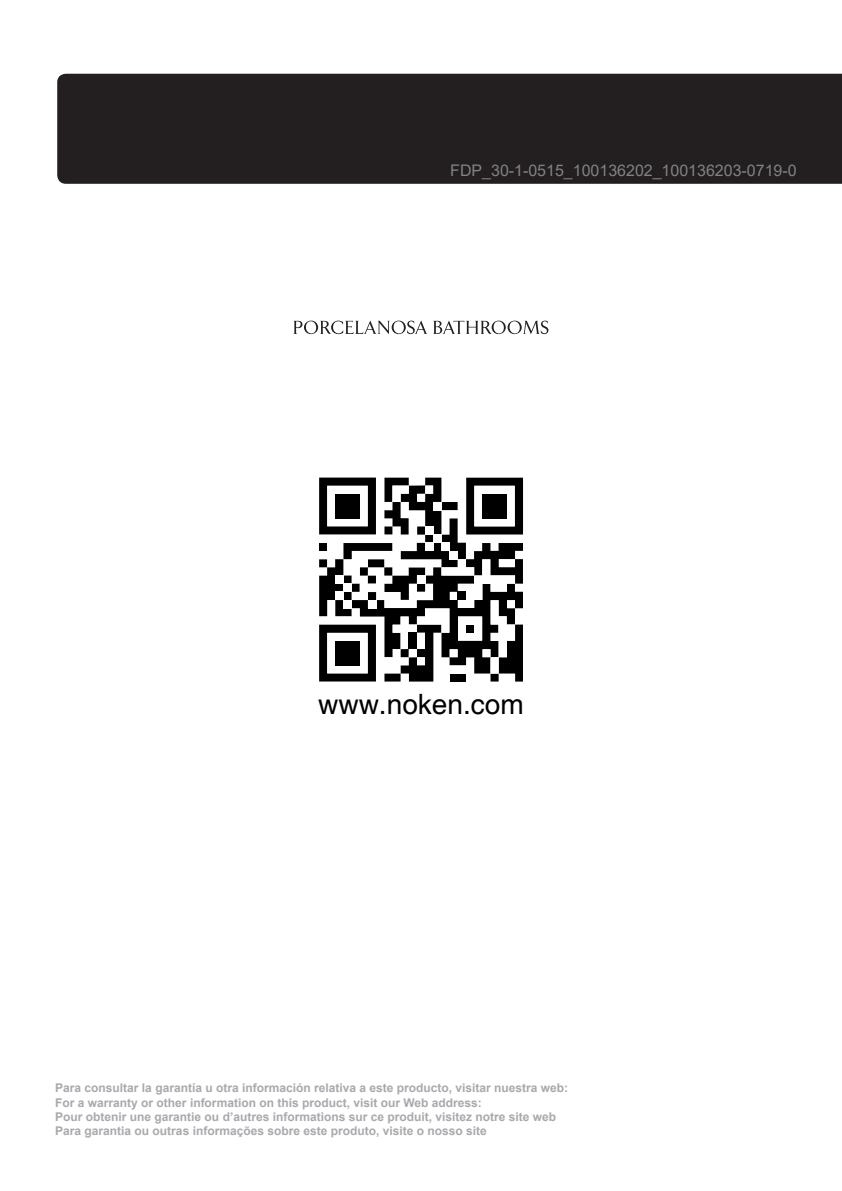
<style>
.page{position:relative;width:842px;height:1191px;background:#fff}
.page>*{position:absolute;margin:0;border:0;box-sizing:border-box;transform-origin:0 0}
.t1{font:28px "Helvetica";color:#000}
.t2{font:16px "Arial";color:#808285}
.t3{font:700 12px/14.4px "Arial";color:#a8a9ad}
</style>
<div class="page">
<div style="left:57px;top:74px;width:785px;height:110px;background:#231f20"></div>
<svg style="left:319px;top:477px;width:204px;height:204px"></svg>
<div style="left:417px;top:657px;width:8px;height:8px;background:#fff"></div>
<div style="left:343px;top:583px;width:9px;height:9px;background:#fff"></div>
<div style="left:335px;top:575px;width:8px;height:9px;background:#fff"></div>
<div style="left:335px;top:592px;width:8px;height:8px;background:#fff"></div>
<div style="left:441px;top:543px;width:9px;height:8px;background:#fff"></div>
<div style="left:450px;top:551px;width:8px;height:8px;background:#fff"></div>
<div style="left:425px;top:543px;width:8px;height:8px;background:#fff"></div>
<div style="left:458px;top:592px;width:8px;height:8px;background:#000"></div>
<div style="left:466px;top:624px;width:8px;height:8px;background:#000"></div>
<div style="left:409px;top:632px;width:8px;height:17px;background:#000"></div>
<div style="left:335px;top:494px;width:25px;height:24px;background:#000"></div>
<div style="left:482px;top:494px;width:25px;height:24px;background:#000"></div>
<div style="left:335px;top:641px;width:25px;height:24px;background:#000"></div>
<svg style="left:294px;top:321px;width:133px;height:13px"></svg>
<svg style="left:433px;top:321px;width:115px;height:13px"></svg>
<h2 class="t2" style="left:450px;top:164px;width:348px">FDP_30-1-0515_100136202_100136203-0719-0</h2>
<h1 class="t1" style="left:318px;top:688px;width:207px">www.noken.com</h1>
<p class="t3" style="left:55px;top:1081px;width:514px">Para consultar la garantía u otra información relativa a este producto, visitar nuestra web:<br>For a warranty or other information on this product, visit our Web address:<br>Pour obtenir une garantie ou d’autres informations sur ce produit, visitez notre site web Para garantia ou outras informações sobre este produto, visite o nosso site</p>
</div>
